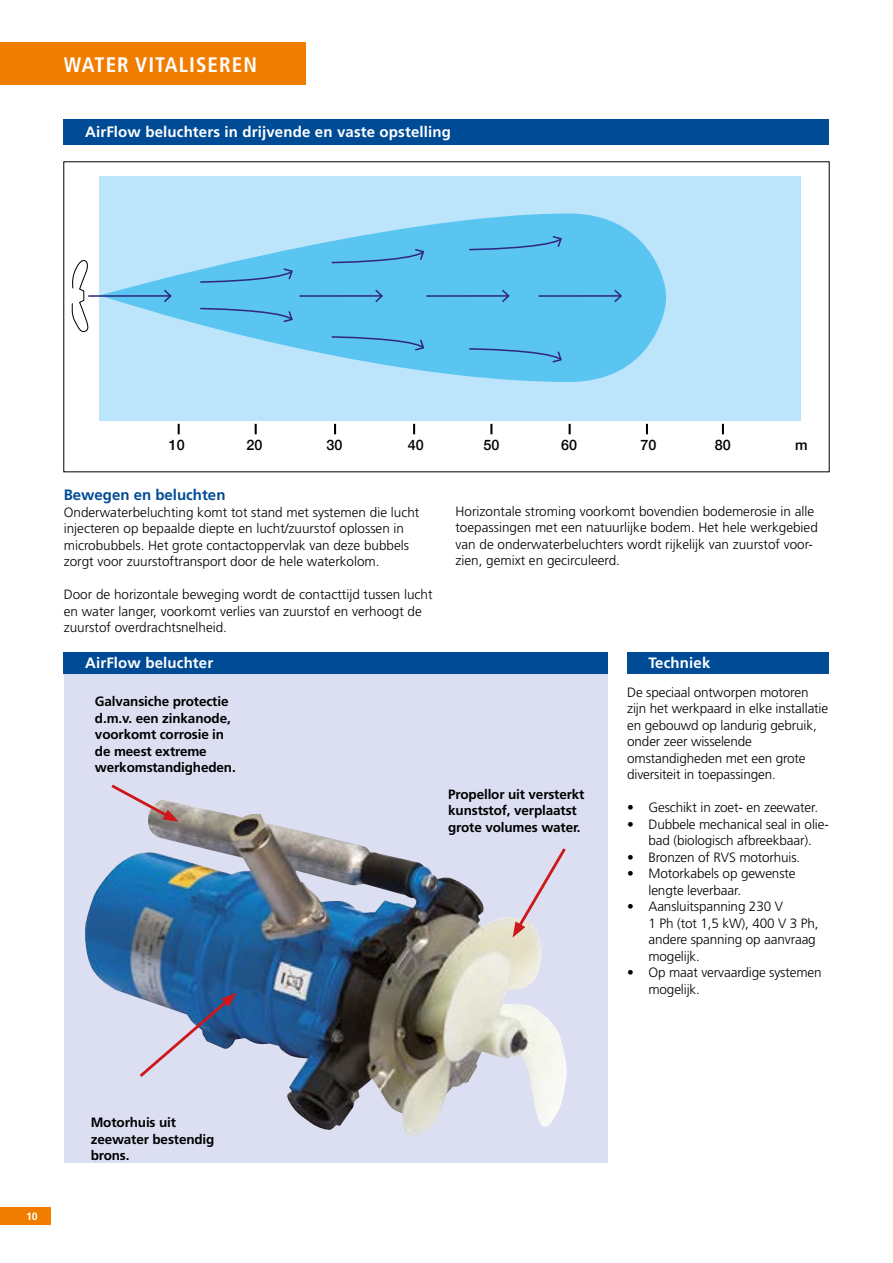
<style>
.page{position:relative;width:893px;height:1263px;background:#fff}
.page>*{position:absolute;margin:0;border:0;box-sizing:border-box;transform-origin:0 0}
.t1{font:700 condensed 21px "Frutiger LT Std";letter-spacing:.05em;color:#fff}
.t2{font:700 15px "Frutiger LT Std";letter-spacing:.01em;color:#fff}
.t3{font:700 15px "Frutiger LT Std";color:#004b96}
.t4{font:500 14.4px "Helvetica Neue";color:#000}
.t5{font:300 13.5px/16.5px "Frutiger LT Std";color:#000}
.t6{font:700 13.5px/16.5px "Frutiger LT Std";letter-spacing:-.01em;color:#000}
.t7{font:700 10.5px "Frutiger LT Std";color:#fff}
</style>
<div class="page">
<div style="left:0;top:43px;width:306px;height:42px;background:#f07d00"></div>
<div style="left:0;top:1208px;width:51px;height:17px;background:#f07d00"></div>
<div style="left:64px;top:653px;width:544px;height:510px;background:#dcdff1"></div>
<img style="left:85px;top:803px;width:482px;height:333px">
<svg style="left:137px;top:993px;width:100px;height:87px"></svg>
<svg style="left:513px;top:845px;width:54px;height:93px"></svg>
<svg style="left:108px;top:784px;width:71px;height:38px"></svg>
<div style="left:64px;top:653px;width:544px;height:21px;background:#004b96"></div>
<div style="left:99px;top:176px;width:702px;height:245px;background:#bce4fb"></div>
<svg style="left:102px;top:213px;width:564px;height:169px;fill:#5bc5f2"></svg>
<svg style="left:178px;top:424px;width:2px;height:10px"></svg>
<svg style="left:255px;top:424px;width:2px;height:10px"></svg>
<svg style="left:334px;top:424px;width:2px;height:10px"></svg>
<svg style="left:413px;top:424px;width:2px;height:10px"></svg>
<svg style="left:490px;top:424px;width:2px;height:10px"></svg>
<svg style="left:569px;top:424px;width:2px;height:10px"></svg>
<svg style="left:646px;top:424px;width:2px;height:10px"></svg>
<svg style="left:722px;top:424px;width:2px;height:10px"></svg>
<svg style="left:71px;top:260px;width:18px;height:72px"></svg>
<svg style="left:199px;top:268px;width:95px;height:16px;background:#56b3e5"></svg>
<svg style="left:199px;top:307px;width:95px;height:15px"></svg>
<svg style="left:331px;top:249px;width:94px;height:15px"></svg>
<svg style="left:331px;top:335px;width:94px;height:16px;background:#56b3e5"></svg>
<hr style="left:89px;top:295px;width:81px;height:2px;background:#312783">
<svg style="left:164px;top:290px;width:8px;height:12px"></svg>
<hr style="left:300px;top:295px;width:81px;height:2px;background:#312783">
<svg style="left:375px;top:290px;width:8px;height:12px"></svg>
<svg style="left:468px;top:236px;width:95px;height:15px"></svg>
<svg style="left:468px;top:347px;width:95px;height:16px;background:#56b3e5"></svg>
<hr style="left:427px;top:295px;width:81px;height:2px;background:#312783">
<svg style="left:502px;top:290px;width:8px;height:12px"></svg>
<hr style="left:539px;top:295px;width:81px;height:2px;background:#312783">
<svg style="left:614px;top:290px;width:8px;height:12px"></svg>
<div style="left:627px;top:653px;width:202px;height:21px;background:#004b96"></div>
<div style="left:64px;top:119px;width:765px;height:26px;background:#004b96"></div>
<h1 class="t1" style="left:64px;top:52px;width:195px">WATER VITALISEREN</h1>
<p class="t2" style="left:85px;top:125px;width:367px">AirFlow beluchters in drijvende en vaste opstelling</p>
<p class="t4" style="left:169px;top:436px;width:17px">10</p>
<p class="t4" style="left:795px;top:436px;width:14px">m</p>
<p class="t3" style="left:64px;top:489px;width:163px">Bewegen en beluchten</p>
<p class="t5" style="left:64px;top:505px;width:357px">Onderwaterbeluchting komt tot stand met systemen die lucht injecteren op bepaalde diepte en lucht/zuurstof oplossen in microbubbels. Het grote contactoppervlak van deze bubbels zorgt voor zuurstoftransport door de hele waterkolom.</p>
<p class="t5" style="left:64px;top:588px;width:370px">Door de horizontale beweging wordt de contacttijd tussen lucht en water langer, voorkomt verlies van zuurstof en verhoogt de zuurstof overdrachtsnelheid.</p>
<p class="t4" style="left:247px;top:436px;width:17px">20</p>
<p class="t4" style="left:326px;top:436px;width:17px">30</p>
<p class="t4" style="left:408px;top:436px;width:17px">40</p>
<p class="t4" style="left:483px;top:436px;width:17px">50</p>
<p class="t4" style="left:561px;top:436px;width:17px">60</p>
<p class="t4" style="left:641px;top:436px;width:17px">70</p>
<p class="t4" style="left:715px;top:436px;width:17px">80</p>
<p class="t5" style="left:455px;top:504px;width:364px">Horizontale stroming voorkomt bovendien bodemerosie in alle toepassingen met een natuurlijke bodem. Het hele werkgebied van de onderwaterbeluchters wordt rijkelijk van zuurstof voor&shy;zien, gemixt en gecirculeerd.</p>
<p class="t2" style="left:85px;top:657px;width:130px">AirFlow beluchter</p>
<p class="t6" style="left:95px;top:694px;width:142px">Galvansiche protectie d.m.v. een zinkanode, voorkomt corrosie in de meest extreme werkomstandigheden.</p>
<p class="t6" style="left:448px;top:787px;width:138px">Propellor uit versterkt kunststof, verplaatst grote volumes water.</p>
<p class="t2" style="left:648px;top:657px;width:63px">Techniek</p>
<p class="t5" style="left:627px;top:685px;width:203px">De speciaal ontworpen motoren zijn het werkpaard in elke installatie en gebouwd op landurig gebruik, onder zeer wisselende omstandigheden met een grote diversiteit in toepassingen.</p>
<p class="t5" style="left:627px;top:801px;width:192px">• Geschikt in zoet- en zeewater.</p>
<p class="t5" style="left:627px;top:817px;width:203px;text-align:center">• Dubbele mechanical seal in olie&shy;bad (biologisch afbreekbaar).</p>
<p class="t5" style="left:627px;top:850px;width:175px">• Bronzen of RVS motorhuis.</p>
<p class="t5" style="left:648px;top:867px;width:149px;text-indent:-21px">• Motorkabels op gewenste lengte leverbaar.</p>
<p class="t5" style="left:648px;top:900px;width:172px;text-indent:-21px">• Aansluitspanning 230 V<br>1 Ph (tot 1,5 kW), 400 V 3 Ph, andere spanning op aanvraag mogelijk.</p>
<p class="t5" style="left:648px;top:966px;width:175px;text-indent:-21px">• Op maat vervaardige systemen mogelijk.</p>
<p class="t7" style="left:26px;top:1212px;width:13px">10</p>
<p class="t6" style="left:91px;top:1115px;width:125px">Motorhuis uit zeewater bestendig brons.</p>
</div>
